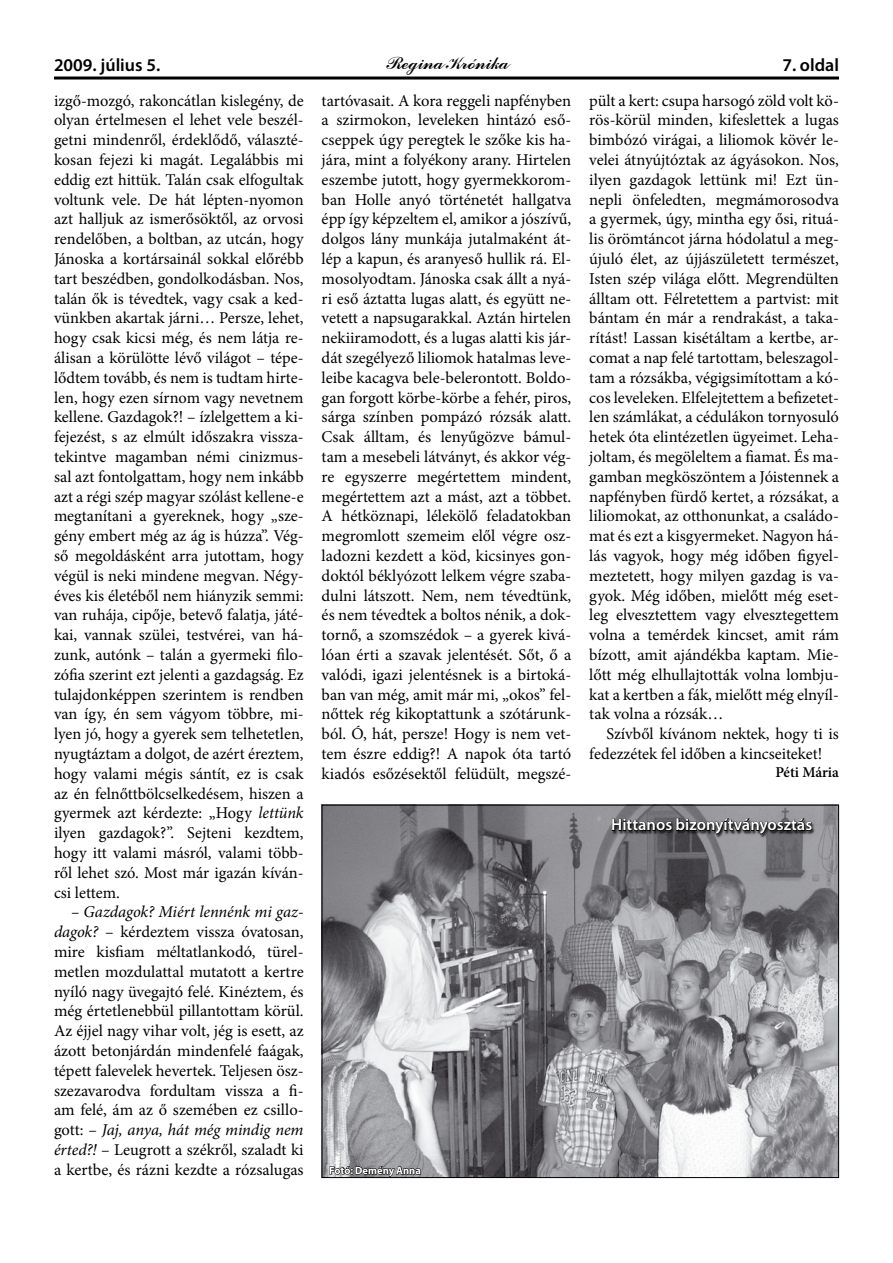
<style>
.page{position:relative;width:893px;height:1263px;background:#fff}
.page>*{position:absolute;margin:0;border:0;box-sizing:border-box;transform-origin:0 0}
.t1{font:19.5px "Commercial Script BT";color:#000}
.t2{font:600 18px "Myriad Pro";color:#000}
.t3{font:16.5px/19.8px "Minion Pro";color:#000;text-align:justify}
.t4{font:600 16.5px "Myriad Pro";color:#fff}
.t5{font:600 15px "Minion Pro";color:#000}
.t6{font:700 10.5px "Myriad Pro";color:#fff}
.s1{font-style:italic}
</style>
<div class="page">
<hr style="left:54px;top:77px;width:785px;height:3px;background:#000">
<img style="left:324px;top:807px;width:513px;height:369px">
<svg style="left:612px;top:810px;width:200px;height:32px;background:#605f62"></svg>
<svg style="left:329px;top:1162px;width:92px;height:15px"></svg>
<p class="t2" style="left:54px;top:54px;width:108px">2009. július 5.</p>
<p class="t1" style="left:385px;top:52px;width:125px">Regina Krónika</p>
<p class="t2" style="left:782px;top:54px;width:58px">7. oldal</p>
<p class="t3" style="left:54px;top:90px;width:251px">izgő-mozgó, rakoncátlan kislegény, de olyan értelmesen el lehet vele beszél&shy;getni mindenről, érdeklődő, választé&shy;kosan fejezi ki magát. Legalábbis mi eddig ezt hittük. Talán csak elfogultak voltunk vele. De hát lépten-nyomon azt halljuk az ismerősöktől, az orvosi rendelőben, a boltban, az utcán, hogy Jánoska a kortársainál sokkal előrébb tart beszédben, gondolkodásban. Nos, talán ők is tévedtek, vagy csak a ked&shy;vünkben akartak járni… Persze, lehet, hogy csak kicsi még, és nem látja re&shy;álisan a körülötte lévő világot – tépe&shy;lődtem tovább, és nem is tudtam hirte&shy;len, hogy ezen sírnom vagy nevetnem kellene. Gazdagok?! – ízlelgettem a ki&shy;fejezést, s az elmúlt időszakra vissza&shy;tekintve magamban némi cinizmus&shy;sal azt fontolgattam, hogy nem inkább azt a régi szép magyar szólást kellene-e megtanítani a gyereknek, hogy „sze&shy;gény embert még az ág is húzza”. Vég&shy;ső megoldásként arra jutottam, hogy végül is neki mindene megvan. Négy&shy;éves kis életéből nem hiányzik semmi: van ruhája, cipője, betevő falatja, játé&shy;kai, vannak szülei, testvérei, van há&shy;zunk, autónk – talán a gyermeki filo&shy;zófia szerint ezt jelenti a gazdagság. Ez tulajdonképpen szerintem is rendben van így, én sem vágyom többre, mi&shy;lyen jó, hogy a gyerek sem telhetetlen, nyugtáztam a dolgot, de azért éreztem, hogy valami mégis sántít, ez is csak az én felnőttbölcselkedésem, hiszen a gyermek azt kérdezte: „Hogy <span class="s1">lettünk </span>ilyen gazdagok?”. Sejteni kezdtem, hogy itt valami másról, valami több&shy;ről lehet szó. Most már igazán kíván&shy;csi lettem.</p>
<p class="t3" style="left:54px;top:902px;width:251px;text-indent:17px"><span class="s1">– Gazdagok? Miért lennénk mi gaz&shy;dagok?</span> – kérdeztem vissza óvatosan, mire kisfiam méltatlankodó, türel&shy;metlen mozdulattal mutatott a kertre nyíló nagy üvegajtó felé. Kinéztem, és még értetlenebbül pillantottam körül.<br>Az éjjel nagy vihar volt, jég is esett, az ázott betonjárdán mindenfelé faágak, tépett falevelek hevertek. Teljesen ös - szezavarodva fordultam vissza a fi&shy;am felé, ám az ő szemében ez csillo&shy;gott: – <span class="s1">Jaj, anya, hát még mindig nem érted?!</span> – Leugrott a székről, szaladt ki a kertbe, és rázni kezdte a rózsalugas</p>
<p class="t3" style="left:322px;top:90px;width:251px">tartóvasait. A kora reggeli napfényben a szirmokon, leveleken hintázó eső&shy;cseppek úgy peregtek le szőke kis ha&shy;jára, mint a folyékony arany. Hirtelen eszembe jutott, hogy gyermekkorom&shy;ban Holle anyó történetét hallgatva épp így képzeltem el, amikor a jószívű, dolgos lány munkája jutalmaként át&shy;lép a kapun, és aranyeső hullik rá. El&shy;mosolyodtam. Jánoska csak állt a nyá&shy;ri eső áztatta lugas alatt, és együtt ne&shy;vetett a napsugarakkal. Aztán hirtelen nekiiramodott, és a lugas alatti kis jár&shy;dát szegélyező liliomok hatalmas leve&shy;leibe kacagva bele-belerontott. Boldo&shy;gan forgott körbe-körbe a fehér, piros, sárga színben pompázó rózsák alatt.<br>Csak álltam, és lenyűgözve bámul&shy;tam a mesebeli látványt, és akkor vég&shy;re egyszerre megértettem mindent, megértettem azt a mást, azt a többet.<br>A hétköznapi, lélekölő feladatokban megromlott szemeim elől végre osz&shy;ladozni kezdett a köd, kicsinyes gon&shy;doktól béklyózott lelkem végre szaba&shy;dulni látszott. Nem, nem tévedtünk, és nem tévedtek a boltos nénik, a dok&shy;tornő, a szomszédok – a gyerek kivá&shy;lóan érti a szavak jelentését. Sőt, ő a valódi, igazi jelentésnek is a birtoká&shy;ban van még, amit már mi, „okos” fel&shy;nőttek rég kikoptattunk a szótárunk&shy;ból. Ó, hát, persze! Hogy is nem vet&shy;tem észre eddig?! A napok óta tartó kiadós esőzésektől felüdült, megszé-</p>
<p class="t3" style="left:589px;top:90px;width:251px">pült a kert: csupa harsogó zöld volt kö&shy;rös-körül minden, kifeslettek a lugas bimbózó virágai, a liliomok kövér le&shy;velei átnyújtóztak az ágyásokon. Nos, ilyen gazdagok lettünk mi! Ezt ün&shy;nepli önfeledten, megmámorosodva a gyermek, úgy, mintha egy ősi, rituá&shy;lis örömtáncot járna hódolatul a meg&shy;újuló élet, az újjászületett természet, Isten szép világa előtt. Megrendülten álltam ott. Félretettem a partvist: mit bántam én már a rendrakást, a taka&shy;rítást! Lassan kisétáltam a kertbe, ar&shy;comat a nap felé tartottam, beleszagol&shy;tam a rózsákba, végigsimítottam a kó&shy;cos leveleken. Elfelejtettem a befizetet&shy;len számlákat, a cédulákon tornyosuló hetek óta elintézetlen ügyeimet. Leha&shy;joltam, és megöleltem a fiamat. És ma&shy;gamban megköszöntem a Jóistennek a napfényben fürdő kertet, a rózsákat, a liliomokat, az otthonunkat, a családo&shy;mat és ezt a kisgyermeket. Nagyon há&shy;lás vagyok, hogy még időben figyel&shy;meztetett, hogy milyen gazdag is va&shy;gyok. Még időben, mielőtt még eset&shy;leg elvesztettem vagy elvesztegettem volna a temérdek kincset, amit rám bízott, amit ajándékba kaptam. Mie&shy;lőtt még elhullajtották volna lombju&shy;kat a kertben a fák, mielőtt még elnyíl&shy;tak volna a rózsák…</p>
<p class="t3" style="left:589px;top:724px;width:251px;text-indent:17px">Szívből kívánom nektek, hogy ti is fedezzétek fel időben a kincseiteket!</p>
<p class="t5" style="left:775px;top:762px;width:65px">Péti Mária</p>
<p class="t4" style="left:611px;top:814px;width:203px">Hittanos bizonyítványosztás</p>
<p class="t6" style="left:329px;top:1163px;width:93px">Fotó: Demény Anna</p>
</div>
